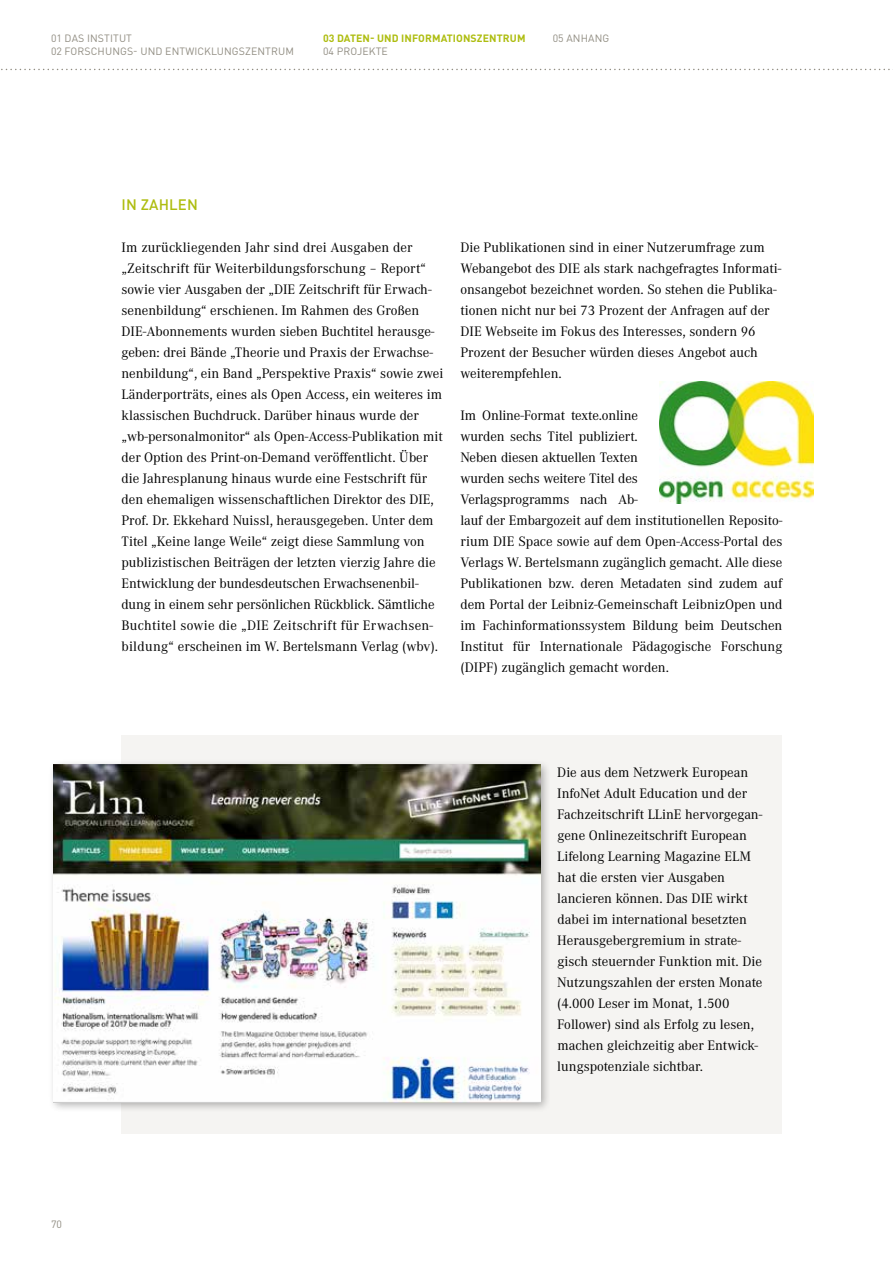
<style>
.page{position:relative;width:893px;height:1263px;background:#fff}
.page>*{position:absolute;margin:0;border:0;box-sizing:border-box;transform-origin:0 0}
.t1{font:500 15px "DIN Pro";letter-spacing:.01em;color:#aebd10}
.t2{font:14.25px/21px "Corporate A";color:#000}
.t3{font:10.5px/12.6px "DIN Pro";letter-spacing:.01em;color:#918d82}
.t4{font:700 10.5px "DIN Pro";letter-spacing:.01em;color:#aebd10}
</style>
<div class="page">
<svg style="left:1px;top:69px;width:892px;height:1px"></svg>
<div style="left:122px;top:736px;width:660px;height:398px;background:#f5f4f2"></div>
<div style="left:48px;top:759px;width:503px;height:354px;background:#000;opacity:.3"></div>
<img style="left:54px;top:764px;width:486px;height:338px">
<img style="left:659px;top:381px;width:154px;height:122px">
<p class="t3" style="left:51px;top:31px;width:244px">01 DAS INSTITUT<br>02 FORSCHUNGS- UND ENTWICKLUNGSZENTRUM</p>
<p class="t4" style="left:323px;top:29px;width:204px">03 DATEN- UND INFORMATIONSZENTRUM</p>
<p class="t3" style="left:323px;top:44px;width:66px">04 PROJEKTE</p>
<p class="t3" style="left:553px;top:31px;width:58px">05 ANHANG</p>
<p class="t1" style="left:122px;top:192px;width:78px">IN ZAHLEN</p>
<p class="t2" style="left:122px;top:237px;width:323px">Im zurückliegenden Jahr sind drei Ausgaben der „Zeitschrift für Weiterbildungsforschung – Report“ sowie vier Ausgaben der „DIE Zeitschrift für Erwach&shy;senenbildung“ erschienen. Im Rahmen des Großen DIE-Abonnements wurden sieben Buchtitel herausge&shy;geben: drei Bände „Theorie und Praxis der Erwachse&shy;nenbildung“, ein Band „Perspektive Praxis“ sowie zwei Länderporträts, eines als Open Access, ein weiteres im klassischen Buchdruck. Darüber hinaus wurde der „wb-personalmonitor“ als Open-Access-Publikation mit der Option des Print-on-Demand veröffentlicht. Über die Jahresplanung hinaus wurde eine Festschrift für den ehemaligen wissenschaftlichen Direktor des DIE, Prof. Dr. Ekkehard Nuissl, herausgegeben. Unter dem Titel „Keine lange Weile“ zeigt diese Sammlung von publizistischen Beiträgen der letzten vierzig Jahre die Entwicklung der bundesdeutschen Erwachsenenbil&shy;dung in einem sehr persönlichen Rückblick. Sämtliche Buchtitel sowie die „DIE Zeitschrift für Erwachsen&shy;bildung“ erscheinen im W. Bertelsmann Verlag (wbv).</p>
<p class="t2" style="left:460px;top:237px;width:322px">Die Publikationen sind in einer Nutzerumfrage zum Webangebot des DIE als stark nachgefragtes Informati&shy;onsangebot bezeichnet worden. So stehen die Publika&shy;tionen nicht nur bei 73 Prozent der Anfragen auf der DIE Webseite im Fokus des Interesses, sondern 96<br>Prozent der Besucher würden dieses Angebot auch weiterempfehlen.</p>
<p class="t2" style="left:460px;top:405px;width:323px">Im Online-Format texte.online<br>wurden sechs Titel publiziert.<br>Neben diesen aktuellen Texten<br>wurden sechs weitere Titel des<br>Verlagsprogramms nach Ab-<br>lauf der Embargozeit auf dem institutionellen Reposito&shy;rium DIE Space sowie auf dem Open-Access-Portal des Verlags W. Bertelsmann zugänglich gemacht. Alle diese Publikationen bzw. deren Metadaten sind zudem auf dem Portal der Leibniz-Gemeinschaft LeibnizOpen und im Fachinformationssystem Bildung beim Deutschen Institut für Internationale Pädagogische Forschung (DIPF) zugänglich gemacht worden.</p>
<p class="t3" style="left:51px;top:1217px;width:12px">70</p>
<p class="t2" style="left:557px;top:762px;width:207px">Die aus dem Netzwerk European<br>InfoNet Adult Education und der<br>Fachzeitschrift LLinE hervorgegan&shy;gene Onlinezeitschrift European<br>Lifelong Learning Magazine ELM hat die ersten vier Ausgaben lancieren können. Das DIE wirkt dabei im international besetzten<br>Herausgebergremium in strate&shy;gisch steuernder Funktion mit. Die<br>Nutzungszahlen der ersten Monate (4.000 Leser im Monat, 1.500<br>Follower) sind als Erfolg zu lesen, machen gleichzeitig aber Entwick&shy;lungspotenziale sichtbar.</p>
</div>
